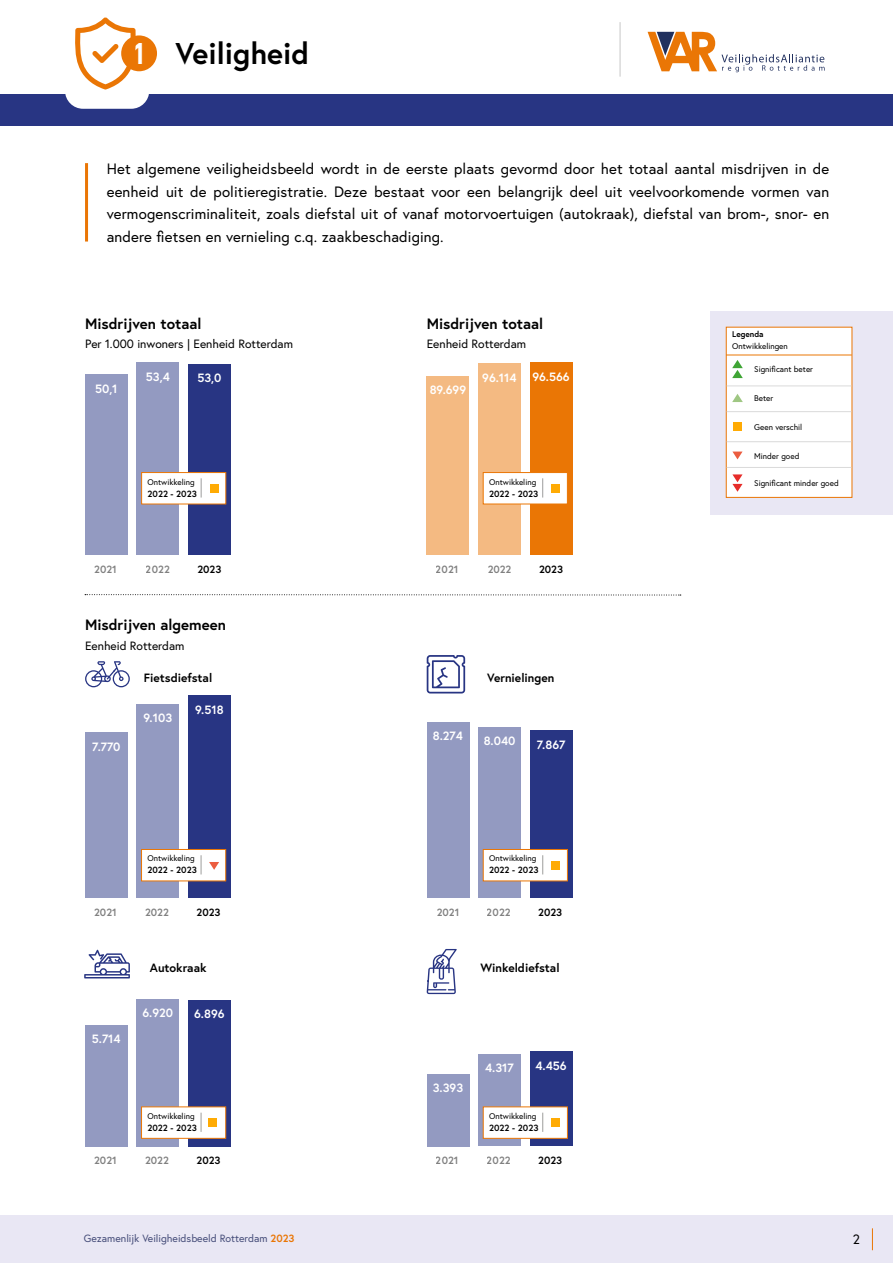
<style>
.page{position:relative;width:893px;height:1263px;background:#fff}
.page>*{position:absolute;margin:0;border:0;box-sizing:border-box;transform-origin:0 0}
.t1{font:700 30px "Europa";color:#000}
.t2{font:700 30px "Europa";color:#fff}
.t3{font:15px/22.5px "Europa";letter-spacing:.01em;color:#000;text-align:justify}
.t4{font:700 15px "Europa";color:#000}
.t5{font:13.5px "Europa";color:#000}
.t6{font:700 12px "Europa";color:#fff}
.t7{font:12px "Europa";color:#000}
.t8{font:700 12px "Europa";color:#000}
.t9{font:700 10.5px "Europa";color:#000}
.t10{font:10.5px "Europa";color:#474e7a}
.t11{font:700 9px "Europa";color:#000}
.t12{font:8.25px "Europa";color:#000}
.t13{font:700 8.25px "Europa";color:#000}
.s1{font-weight:700;color:#ea7605}
</style>
<div class="page">
<div style="left:0;top:1215px;width:893px;height:48px;background:#e9e7f4"></div>
<svg style="left:872px;top:1228px;width:1px;height:22px"></svg>
<div style="left:710px;top:311px;width:183px;height:203px;background:#e9e7f4"></div>
<div style="left:0;top:94px;width:893px;height:31px;background:#283583"></div>
<hr style="left:85px;top:163px;width:3px;height:79px;background:#ea7605">
<hr style="left:619px;top:22px;width:2px;height:55px;background:#dadada">
<div style="left:65px;top:25px;width:84px;height:84px;background:#fff;border-radius:18px"></div>
<div style="left:427px;top:376px;width:42px;height:179px;background:#f4ba82"></div>
<div style="left:85px;top:375px;width:43px;height:180px;background:#939ac1"></div>
<div style="left:478px;top:364px;width:43px;height:191px;background:#f4ba82"></div>
<div style="left:137px;top:363px;width:42px;height:192px;background:#939ac1"></div>
<div style="left:530px;top:363px;width:42px;height:192px;background:#ea7605"></div>
<div style="left:188px;top:364px;width:43px;height:191px;background:#283583"></div>
<svg style="left:648px;top:32px;width:177px;height:40px"></svg>
<div style="left:726px;top:327px;width:126px;height:171px;background:#fff"></div>
<svg style="left:732px;top:360px;width:11px;height:18px"></svg>
<svg style="left:732px;top:394px;width:11px;height:8px"></svg>
<svg style="left:732px;top:474px;width:10px;height:18px"></svg>
<svg style="left:733px;top:452px;width:10px;height:7px"></svg>
<div style="left:483px;top:472px;width:85px;height:32px;background:#fff;border:1px solid #ea7605"></div>
<svg style="left:542px;top:478px;width:1px;height:19px"></svg>
<div style="left:141px;top:472px;width:85px;height:32px;background:#fff;border:1px solid #ea7605"></div>
<svg style="left:201px;top:478px;width:1px;height:19px"></svg>
<hr style="left:726px;top:355px;width:126px;height:1px;background:#ea7605">
<hr style="left:727px;top:386px;width:124px;height:1px;background:#dadada">
<hr style="left:727px;top:441px;width:124px;height:1px;background:#dadada">
<hr style="left:727px;top:411px;width:124px;height:1px;background:#dadada">
<hr style="left:727px;top:467px;width:124px;height:1px;background:#dadada">
<div style="left:733px;top:422px;width:9px;height:9px;background:#ffab04"></div>
<div style="left:121px;top:35px;width:36px;height:36px;background:#ea7605;border-radius:50%"></div>
<svg style="left:75px;top:17px;width:61px;height:73px"></svg>
<svg style="left:85px;top:661px;width:45px;height:26px"></svg>
<div style="left:85px;top:733px;width:43px;height:165px;background:#939ac1"></div>
<div style="left:137px;top:704px;width:42px;height:194px;background:#939ac1"></div>
<div style="left:188px;top:696px;width:43px;height:202px;background:#283583"></div>
<div style="left:141px;top:849px;width:85px;height:32px;background:#fff;border:1px solid #ea7605"></div>
<svg style="left:201px;top:855px;width:1px;height:19px"></svg>
<svg style="left:84px;top:950px;width:46px;height:28px"></svg>
<div style="left:85px;top:1025px;width:43px;height:121px;background:#939ac1"></div>
<div style="left:137px;top:999px;width:42px;height:147px;background:#939ac1"></div>
<div style="left:188px;top:1000px;width:43px;height:146px;background:#283583"></div>
<div style="left:141px;top:1107px;width:85px;height:31px;background:#fff"></div>
<svg style="left:201px;top:1113px;width:1px;height:19px"></svg>
<svg style="left:427px;top:949px;width:30px;height:45px"></svg>
<div style="left:427px;top:1074px;width:42px;height:72px;background:#939ac1"></div>
<div style="left:478px;top:1054px;width:43px;height:92px;background:#939ac1"></div>
<div style="left:530px;top:1051px;width:42px;height:95px;background:#283583"></div>
<div style="left:483px;top:1107px;width:85px;height:31px;background:#fff"></div>
<svg style="left:542px;top:1113px;width:1px;height:19px"></svg>
<svg style="left:427px;top:655px;width:38px;height:38px"></svg>
<div style="left:427px;top:722px;width:42px;height:176px;background:#939ac1"></div>
<div style="left:478px;top:727px;width:43px;height:171px;background:#939ac1"></div>
<div style="left:530px;top:731px;width:42px;height:167px;background:#283583"></div>
<div style="left:483px;top:849px;width:85px;height:32px;background:#fff;border:1px solid #ea7605"></div>
<svg style="left:542px;top:855px;width:1px;height:19px"></svg>
<div style="left:551px;top:861px;width:9px;height:9px;background:#ffab04"></div>
<div style="left:551px;top:1118px;width:9px;height:9px;background:#ffab04"></div>
<div style="left:209px;top:1118px;width:8px;height:9px;background:#ffab04"></div>
<svg style="left:85px;top:594px;width:596px;height:2px"></svg>
<div style="left:210px;top:484px;width:9px;height:9px;background:#ffab04"></div>
<div style="left:551px;top:484px;width:9px;height:9px;background:#ffab04"></div>
<svg style="left:209px;top:862px;width:10px;height:8px"></svg>
<h1 class="t2" style="left:132px;top:33px;width:15px">1</h1>
<h1 class="t1" style="left:176px;top:33px;width:135px">Veiligheid</h1>
<p class="t3" style="left:107px;top:157px;width:724px">Het algemene veiligheidsbeeld wordt in de eerste plaats gevormd door het totaal aantal misdrijven in de eenheid uit de politieregistratie. Deze bestaat voor een belangrijk deel uit veelvoorkomende vormen van vermogenscriminaliteit, zoals diefstal uit of vanaf motorvoertuigen (autokraak), diefstal van brom-, snor- en andere fietsen en vernieling c.q. zaakbeschadiging.</p>
<p class="t4" style="left:85px;top:313px;width:118px">Misdrijven totaal</p>
<p class="t7" style="left:85px;top:336px;width:209px">Per 1.000 inwoners | Eenheid Rotterdam</p>
<p class="t6" style="left:95px;top:380px;width:24px">50,1</p>
<p class="t6" style="left:430px;top:382px;width:38px">89.699</p>
<p class="t4" style="left:427px;top:313px;width:118px">Misdrijven totaal</p>
<p class="t7" style="left:427px;top:336px;width:101px">Eenheid Rotterdam</p>
<p class="t6" style="left:146px;top:368px;width:25px">53,4</p>
<p class="t6" style="left:197px;top:370px;width:26px">53,0</p>
<p class="t6" style="left:482px;top:369px;width:36px">96.114</p>
<p class="t6" style="left:532px;top:368px;width:39px">96.566</p>
<p class="t13" style="left:732px;top:329px;width:33px">Legenda</p>
<p class="t12" style="left:732px;top:341px;width:57px">Ontwikkelingen</p>
<p class="t12" style="left:754px;top:364px;width:60px">Significant beter</p>
<p class="t12" style="left:754px;top:393px;width:21px">Beter</p>
<p class="t12" style="left:754px;top:421px;width:50px">Geen verschil</p>
<p class="t12" style="left:754px;top:451px;width:47px">Minder goed</p>
<p class="t12" style="left:148px;top:476px;width:49px">Ontwikkeling</p>
<p class="t11" style="left:148px;top:487px;width:51px">2022 - 2023</p>
<p class="t12" style="left:489px;top:476px;width:49px">Ontwikkeling</p>
<p class="t12" style="left:754px;top:478px;width:86px">Significant minder goed</p>
<p class="t11" style="left:489px;top:487px;width:51px">2022 - 2023</p>
<p class="t9" style="left:94px;top:562px;width:24px">2021</p>
<p class="t9" style="left:146px;top:562px;width:25px">2022</p>
<p class="t9" style="left:197px;top:562px;width:26px">2023</p>
<p class="t9" style="left:436px;top:562px;width:24px">2021</p>
<p class="t9" style="left:488px;top:562px;width:25px">2022</p>
<p class="t9" style="left:539px;top:562px;width:26px">2023</p>
<p class="t4" style="left:85px;top:614px;width:142px">Misdrijven algemeen</p>
<p class="t7" style="left:85px;top:638px;width:101px">Eenheid Rotterdam</p>
<p class="t8" style="left:144px;top:669px;width:70px">Fietsdiefstal</p>
<p class="t6" style="left:92px;top:738px;width:30px">7.770</p>
<p class="t6" style="left:144px;top:710px;width:30px">9.103</p>
<p class="t6" style="left:195px;top:701px;width:30px">9.518</p>
<p class="t12" style="left:147px;top:853px;width:49px">Ontwikkeling</p>
<p class="t11" style="left:147px;top:864px;width:51px">2022 - 2023</p>
<p class="t9" style="left:94px;top:905px;width:24px">2021</p>
<p class="t9" style="left:145px;top:905px;width:25px">2022</p>
<p class="t9" style="left:197px;top:905px;width:26px">2023</p>
<p class="t8" style="left:150px;top:959px;width:58px">Autokraak</p>
<p class="t6" style="left:92px;top:1030px;width:30px">5.714</p>
<p class="t6" style="left:143px;top:1005px;width:32px">6.920</p>
<p class="t6" style="left:194px;top:1005px;width:32px">6.896</p>
<p class="t12" style="left:147px;top:1111px;width:49px">Ontwikkeling</p>
<p class="t11" style="left:147px;top:1121px;width:51px">2022 - 2023</p>
<p class="t9" style="left:94px;top:1153px;width:24px">2021</p>
<p class="t9" style="left:145px;top:1153px;width:25px">2022</p>
<p class="t9" style="left:197px;top:1153px;width:26px">2023</p>
<p class="t6" style="left:433px;top:728px;width:32px">8.274</p>
<p class="t8" style="left:487px;top:669px;width:69px">Vernielingen</p>
<p class="t6" style="left:484px;top:732px;width:33px">8.040</p>
<p class="t6" style="left:537px;top:736px;width:30px">7.867</p>
<p class="t12" style="left:489px;top:853px;width:49px">Ontwikkeling</p>
<p class="t11" style="left:489px;top:864px;width:51px">2022 - 2023</p>
<p class="t9" style="left:437px;top:905px;width:24px">2021</p>
<p class="t9" style="left:487px;top:905px;width:25px">2022</p>
<p class="t9" style="left:538px;top:905px;width:26px">2023</p>
<p class="t8" style="left:480px;top:959px;width:81px">Winkeldiefstal</p>
<p class="t6" style="left:433px;top:1080px;width:32px">3.393</p>
<p class="t6" style="left:485px;top:1060px;width:30px">4.317</p>
<p class="t6" style="left:535px;top:1057px;width:33px">4.456</p>
<p class="t12" style="left:489px;top:1111px;width:49px">Ontwikkeling</p>
<p class="t11" style="left:489px;top:1121px;width:51px">2022 - 2023</p>
<p class="t9" style="left:436px;top:1153px;width:24px">2021</p>
<p class="t9" style="left:487px;top:1153px;width:25px">2022</p>
<p class="t9" style="left:538px;top:1153px;width:26px">2023</p>
<p class="t10" style="left:84px;top:1231px;width:212px">Gezamenlijk Veiligheidsbeeld Rotterdam <span class="s1">2023</span></p>
<p class="t5" style="left:853px;top:1230px;width:9px">2</p>
</div>
